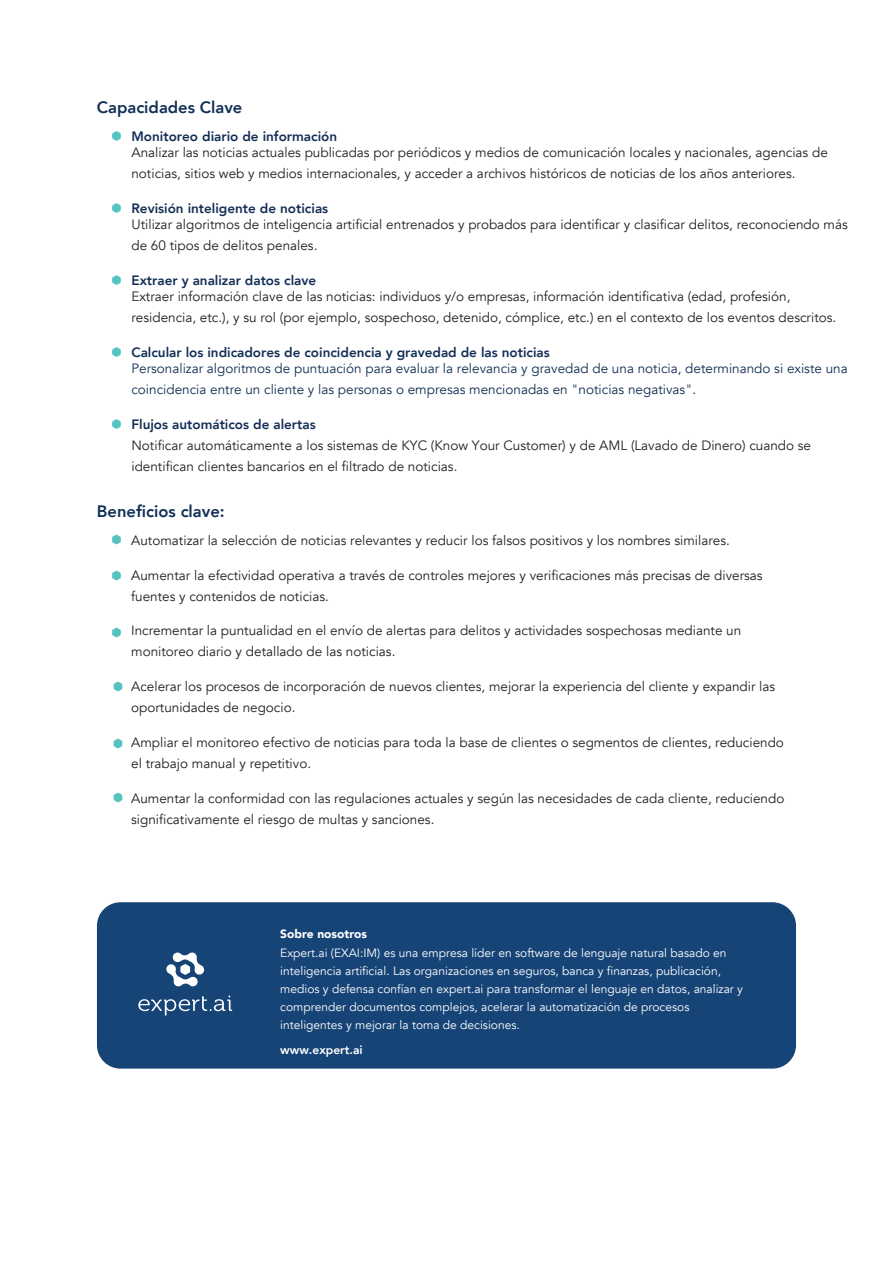
<style>
.page{position:relative;width:893px;height:1263px;background:#fff}
.page>*{position:absolute;margin:0;border:0;box-sizing:border-box;transform-origin:0 0}
.t1{font:800 16.5px "Avenir";color:#132f55}
.t2{font:13.5px/21px "Avenir";color:#231f20}
.t3{font:13.5px/16.6px "Avenir";color:#132f55}
.t4{font:12px/18.1px "Avenir";color:#fff}
.t5{font:800 12px "Avenir";color:#fff}
.s1{font-weight:800;color:#132f55}
.s2{font-weight:800}
.s3{font-weight:900}
</style>
<div class="page">
<svg style="left:112px;top:131px;width:9px;height:10px"></svg>
<svg style="left:112px;top:419px;width:9px;height:10px"></svg>
<svg style="left:112px;top:347px;width:9px;height:10px"></svg>
<svg style="left:112px;top:535px;width:9px;height:9px"></svg>
<svg style="left:112px;top:571px;width:9px;height:9px"></svg>
<svg style="left:112px;top:628px;width:9px;height:9px"></svg>
<svg style="left:114px;top:682px;width:8px;height:9px"></svg>
<svg style="left:114px;top:739px;width:8px;height:9px"></svg>
<svg style="left:114px;top:793px;width:8px;height:9px"></svg>
<svg style="left:112px;top:275px;width:9px;height:10px"></svg>
<svg style="left:112px;top:203px;width:9px;height:10px"></svg>
<div style="left:97px;top:902px;width:699px;height:166px;background:#174477;border-radius:24px"></div>
<svg style="left:166px;top:952px;width:38px;height:34px"></svg>
<svg style="left:138px;top:995px;width:94px;height:20px"></svg>
<p class="t1" style="left:97px;top:94px;width:147px">Capacidades Clave</p>
<p class="t2" style="left:131px;top:128px;width:698px;line-height:16.6px"><span class="s1">Monitoreo diario de información<br></span>Analizar las noticias actuales publicadas por periódicos y medios de comunicación locales y nacionales, agencias de</p>
<p class="t2" style="left:131px;top:163px;width:665px">noticias, sitios web y medios internacionales, y acceder a archivos históricos de noticias de los años anteriores.</p>
<p class="t2" style="left:131px;top:200px;width:718px;line-height:16.6px"><span class="s1">Revisión inteligente de noticias<br></span>Utilizar algoritmos de inteligencia artificial entrenados y probados para identificar y clasificar delitos, reconociendo más</p>
<p class="t2" style="left:131px;top:235px;width:188px">de 60 tipos de delitos penales.</p>
<p class="t2" style="left:131px;top:272px;width:660px;line-height:16.6px"><span class="s1">Extraer y analizar datos clave<br></span>Extraer información clave de las noticias: individuos y/o empresas, información identificativa (edad, profesión,</p>
<p class="t2" style="left:131px;top:307px;width:706px">residencia, etc.), y su rol (por ejemplo, sospechoso, detenido, cómplice, etc.) en el contexto de los eventos descritos.</p>
<p class="t3" style="left:131px;top:344px;width:718px"><span class="s2">Calcular los indicadores de coincidencia y gravedad de las noticias<br></span>Personalizar algoritmos de puntuación para evaluar la relevancia y gravedad de una noticia, determinando si existe una</p>
<p class="t3" style="left:131px;top:382px;width:566px">coincidencia entre un cliente y las personas o empresas mencionadas en "noticias negativas".</p>
<p class="t2" style="left:131px;top:414px;width:681px"><span class="s1">Flujos automáticos de alertas<br></span>Notificar automáticamente a los sistemas de KYC (Know Your Customer) y de AML (Lavado de Dinero) cuando se identifican clientes bancarios en el filtrado de noticias.</p>
<p class="t1" style="left:97px;top:498px;width:129px">Beneficios clave:</p>
<p class="t2" style="left:131px;top:530px;width:600px">Automatizar la selección de noticias relevantes y reducir los falsos positivos y los nombres similares.</p>
<p class="t2" style="left:131px;top:565px;width:633px">Aumentar la efectividad operativa a través de controles mejores y verificaciones más precisas de diversas fuentes y contenidos de noticias.</p>
<p class="t2" style="left:131px;top:620px;width:612px">Incrementar la puntualidad en el envío de alertas para delitos y actividades sospechosas mediante un monitoreo diario y detallado de las noticias.</p>
<p class="t2" style="left:131px;top:676px;width:646px">Acelerar los procesos de incorporación de nuevos clientes, mejorar la experiencia del cliente y expandir las oportunidades de negocio.</p>
<p class="t2" style="left:131px;top:732px;width:654px">Ampliar el monitoreo efectivo de noticias para toda la base de clientes o segmentos de clientes, reduciendo el trabajo manual y repetitivo.</p>
<p class="t2" style="left:131px;top:788px;width:655px">Aumentar la conformidad con las regulaciones actuales y según las necesidades de cada cliente, reduciendo significativamente el riesgo de multas y sanciones.</p>
<p class="t4" style="left:280px;top:925px;width:464px"><span class="s3">Sobre nosotros<br></span>Expert.ai (EXAI:IM) es una empresa líder en software de lenguaje natural basado en inteligencia artificial. Las organizaciones en seguros, banca y finanzas, publicación, medios y defensa confían en expert.ai para transformar el lenguaje en datos, analizar y comprender documentos complejos, acelerar la automatización de procesos inteligentes y mejorar la toma de decisiones.</p>
<p class="t5" style="left:280px;top:1040px;width:84px">www.expert.ai</p>
</div>
